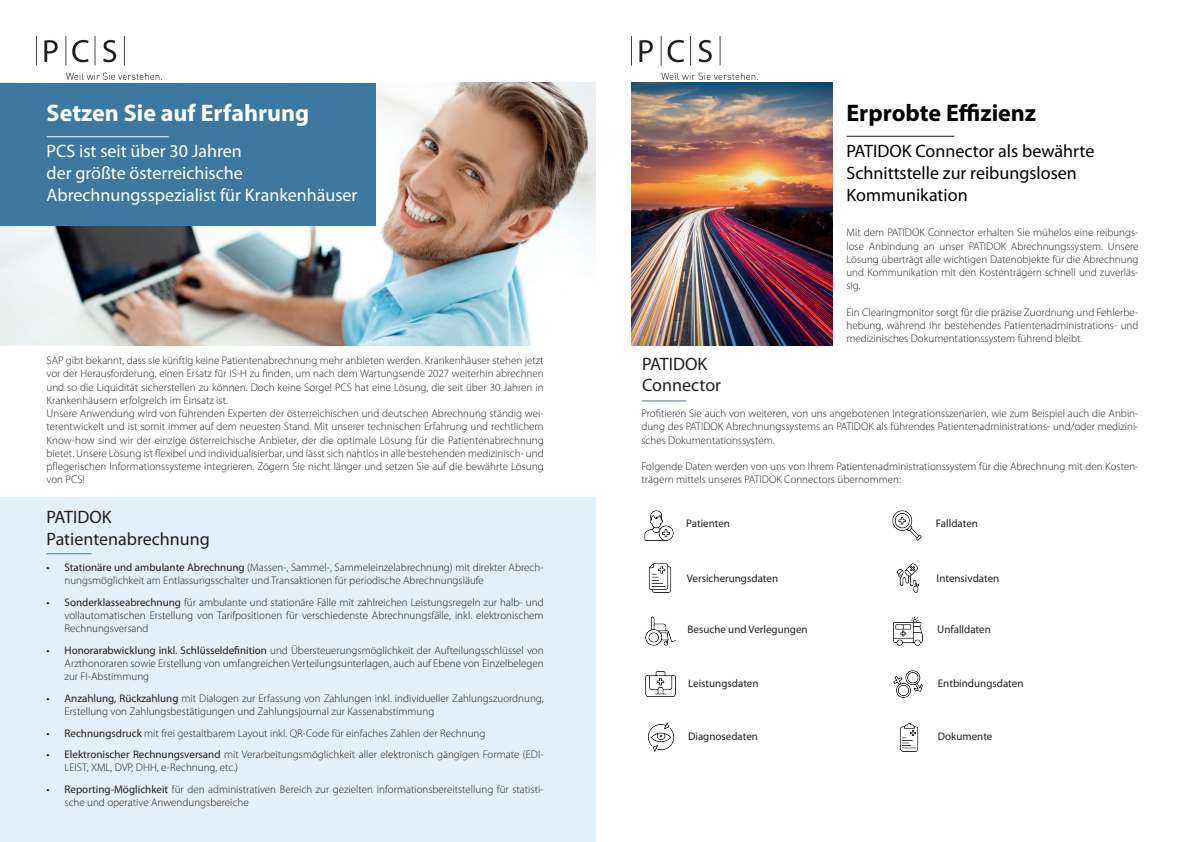
<style>
.page{position:relative;width:1191px;height:842px;background:#fff}
.page>*{position:absolute;margin:0;border:0;box-sizing:border-box;transform-origin:0 0}
.t1{font:700 24px "Myriad Pro";color:#fff}
.t2{font:700 24px "Myriad Pro";color:#000001}
.t3{font:18px/21.6px "Myriad Pro";color:#fff}
.t4{font:18px/21.6px "Myriad Pro";color:#000001}
.t5{font:18px/21.6px "Myriad Pro";color:#231f20}
.t6{font:300 11px/13.2px "Myriad Pro";color:#231f20}
.t7{font:11px "Myriad Pro";color:#231f20}
.s1{font-weight:400}
</style>
<div class="page">
<div style="left:0;top:498px;width:595px;height:344px;background:#e1f0fa"></div>
<img style="left:0;top:83px;width:595px;height:263px">
<div style="left:0;top:83px;width:375px;height:142px;background:#3d78a1"></div>
<img style="left:36px;top:36px;width:124px;height:43px">
<hr style="left:47px;top:553px;width:45px;height:1px;background:#3d78a1">
<hr style="left:47px;top:136px;width:122px;height:1px;background:#fff">
<img style="left:631px;top:36px;width:125px;height:43px">
<hr style="left:642px;top:400px;width:44px;height:1px;background:#3d78a1">
<hr style="left:846px;top:136px;width:108px;height:1px;background:#231f20">
<img style="left:631px;top:83px;width:201px;height:263px">
<img style="left:644px;top:510px;width:30px;height:31px">
<img style="left:648px;top:563px;width:24px;height:30px">
<img style="left:645px;top:616px;width:31px;height:30px">
<img style="left:645px;top:671px;width:31px;height:26px">
<img style="left:648px;top:722px;width:27px;height:30px">
<img style="left:892px;top:510px;width:30px;height:31px">
<img style="left:897px;top:563px;width:22px;height:30px">
<img style="left:893px;top:616px;width:30px;height:30px">
<img style="left:893px;top:670px;width:30px;height:28px">
<img style="left:899px;top:723px;width:20px;height:29px">
<h1 class="t1" style="left:47px;top:98px;width:264px">Setzen Sie auf Erfahrung</h1>
<h2 class="t3" style="left:47px;top:140px;width:312px">PCS ist seit über 30 Jahren<br>der größte österreichische<br>Abrechnungsspezialist für Krankenhäuser</h2>
<p class="t6" style="left:47px;top:354px;width:498px">SAP gibt bekannt, dass sie künftig keine Patientenabrechnung mehr anbieten werden. Krankenhäuser stehen jetzt vor der Herausforderung, einen Ersatz für IS-H zu finden, um nach dem Wartungsende 2027 weiterhin abrechnen und so die Liquidität sicherstellen zu können. Doch keine Sorge! PCS hat eine Lösung, die seit über 30 Jahren in Krankenhäusern erfolgreich im Einsatz ist.<br>Unsere Anwendung wird von führenden Experten der österreichischen und deutschen Abrechnung ständig wei&shy;terentwickelt und ist somit immer auf dem neuesten Stand. Mit unserer technischen Erfahrung und rechtlichem Know-how sind wir der einzige österreichische Anbieter, der die optimale Lösung für die Patientenabrechnung bietet. Unsere Lösung ist flexibel und individualisierbar, und lässt sich nahtlos in alle bestehenden medizinisch- und pflegerischen Informationssysteme integrieren. Zögern Sie nicht länger und setzen Sie auf die bewährte Lösung von PCS!</p>
<h2 class="t5" style="left:47px;top:506px;width:165px">PATIDOK<br>Patientenabrechnung</h2>
<p class="t6" style="left:65px;top:561px;width:480px;text-indent:-18px"><span class="s1">• Stationäre und ambulante Abrechnung</span> (Massen-, Sammel-, Sammeleinzelabrechnung) mit direkter Abrech&shy;nungsmöglichkeit am Entlassungsschalter und Transaktionen für periodische Abrechnungsläufe</p>
<p class="t6" style="left:65px;top:595px;width:480px;text-align:justify;text-indent:-18px"><span class="s1">• Sonderklasseabrechnung</span> für ambulante und stationäre Fälle mit zahlreichen Leistungsregeln zur halb- und vollautomatischen Erstellung von Tarifpositionen für verschiedenste Abrechnungsfälle, inkl. elektronischem Rechnungsversand</p>
<p class="t6" style="left:65px;top:643px;width:480px;text-align:justify;text-indent:-18px"><span class="s1">• Honorarabwicklung inkl. Schlüsseldefinition</span> und Übersteuerungsmöglichkeit der Aufteilungsschlüssel von Arzthonoraren sowie Erstellung von umfangreichen Verteilungsunterlagen, auch auf Ebene von Einzelbelegen zur FI-Abstimmung</p>
<p class="t6" style="left:65px;top:691px;width:480px;text-indent:-18px"><span class="s1">• Anzahlung, Rückzahlung</span> mit Dialogen zur Erfassung von Zahlungen inkl. individueller Zahlungszuordnung,<br>Erstellung von Zahlungsbestätigungen und Zahlungsjournal zur Kassenabstimmung</p>
<p class="t6" style="left:47px;top:726px;width:440px"><span class="s1">• Rechnungsdruck</span> mit frei gestaltbarem Layout inkl. QR-Code für einfaches Zahlen der Rechnung</p>
<p class="t6" style="left:65px;top:748px;width:480px;text-indent:-18px"><span class="s1">• Elektronischer Rechnungsversand</span> mit Verarbeitungsmöglichkeit aller elektronisch gängigen Formate (EDI-<br>LEIST, XML, DVP, DHH, e-Rechnung, etc.)</p>
<p class="t6" style="left:65px;top:783px;width:480px;text-indent:-18px"><span class="s1">• Reporting-Möglichkeit</span> für den administrativen Bereich zur gezielten Informationsbereitstellung für statisti&shy;sche und operative Anwendungsbereiche</p>
<h1 class="t2" style="left:846px;top:98px;width:191px">Erprobte Effizienz</h1>
<h2 class="t4" style="left:846px;top:140px;width:249px">PATIDOK Connector als bewährte<br>Schnittstelle zur reibungslosen<br>Kommunikation</h2>
<p class="t6" style="left:846px;top:226px;width:293px;text-align:justify">Mit dem PATIDOK Connector erhalten Sie mühelos eine reibungs&shy;lose Anbindung an unser PATIDOK Abrechnungssystem. Unsere Lösung überträgt alle wichtigen Datenobjekte für die Abrechnung und Kommunikation mit den Kostenträgern schnell und zuverläs&shy;sig.</p>
<p class="t6" style="left:846px;top:305px;width:293px;text-align:justify">Ein Clearingmonitor sorgt für die präzise Zuordnung und Fehlerbe&shy;hebung, während Ihr bestehendes Patientenadministrations- und medizinisches Dokumentationssystem führend bleibt.</p>
<h2 class="t5" style="left:642px;top:352px;width:81px">PATIDOK<br>Connector</h2>
<p class="t6" style="left:641px;top:407px;width:498px;text-align:justify">Profitieren Sie auch von weiteren, von uns angebotenen Integrationsszenarien, wie zum Beispiel auch die Anbin&shy;dung des PATIDOK Abrechnungssystems an PATIDOK als führendes Patientenadministrations- und/oder medizini&shy;sches Dokumentationssystem.</p>
<p class="t6" style="left:641px;top:460px;width:498px">Folgende Daten werden von uns von Ihrem Patientenadministrationssystem für die Abrechnung mit den Kosten&shy;trägern mittels unseres PATIDOK Connectors übernommen:</p>
<p class="t7" style="left:686px;top:516px;width:45px">Patienten</p>
<p class="t7" style="left:936px;top:516px;width:44px">Falldaten</p>
<p class="t7" style="left:687px;top:571px;width:93px">Versicherungsdaten</p>
<p class="t7" style="left:936px;top:571px;width:64px">Intensivdaten</p>
<p class="t7" style="left:687px;top:622px;width:122px">Besuche und Verlegungen</p>
<p class="t7" style="left:937px;top:622px;width:55px">Unfalldaten</p>
<p class="t7" style="left:688px;top:677px;width:72px">Leistungsdaten</p>
<p class="t7" style="left:938px;top:677px;width:87px">Entbindungsdaten</p>
<p class="t7" style="left:688px;top:730px;width:71px">Diagnosedaten</p>
<p class="t7" style="left:938px;top:730px;width:56px">Dokumente</p>
</div>
